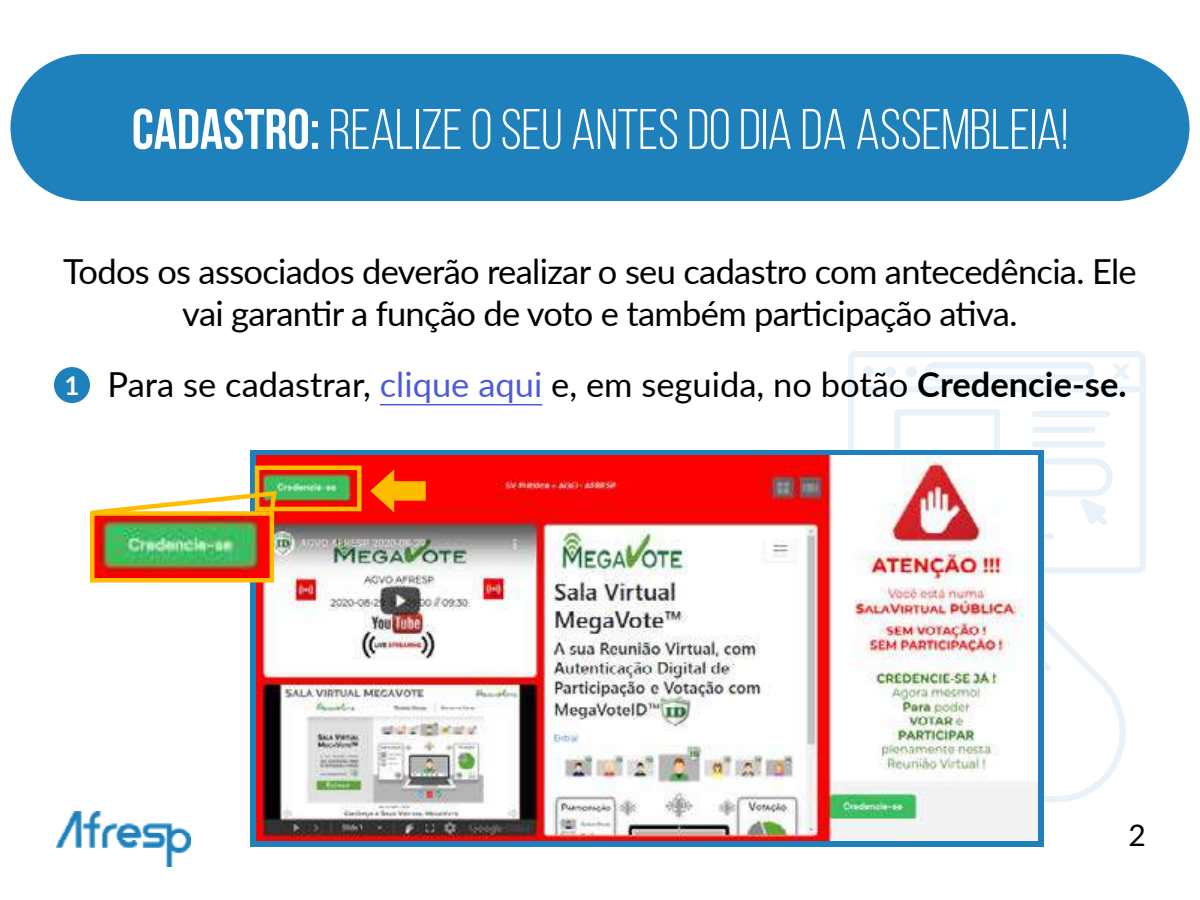
<style>
.page{position:relative;width:1200px;height:900px;background:#fff}
.page>*{position:absolute;margin:0;border:0;box-sizing:border-box;transform-origin:0 0}
.t1{font:57px "Bebas Neue";letter-spacing:-.005em;color:#fff}
.t2{font:34.5px/41.4px "Lato";letter-spacing:-.02em;color:#000;text-align:center}
.t3{font:34.5px "Lato";color:#000}
.t4{font:30px "Lato";color:#000}
.s1{font-weight:700}
.s2{font-weight:700;font-size:25.8px;color:#fff}
.s3{color:#4f5cd6}
</style>
<div class="page">
<svg style="left:848px;top:351px;width:298px;height:223px"></svg>
<div style="left:848px;top:386px;width:297px;height:7px;background:#e9f2f8;border-radius:3px"></div>
<svg style="left:1112px;top:364px;width:18px;height:15px"></svg>
<svg style="left:925px;top:362px;width:169px;height:19px"></svg>
<div style="left:863px;top:366px;width:11px;height:11px;background:#e9f2f8;border-radius:50%"></div>
<div style="left:885px;top:366px;width:11px;height:11px;background:#e9f2f8;border-radius:50%"></div>
<div style="left:906px;top:366px;width:11px;height:11px;background:#e9f2f8;border-radius:50%"></div>
<svg style="left:894px;top:409px;width:106px;height:41px"></svg>
<div style="left:1026px;top:533px;width:28px;height:6px;background:#e9f2f8;border-radius:3px"></div>
<div style="left:1032px;top:411px;width:78px;height:6px;background:#e9f2f8;border-radius:3px"></div>
<div style="left:1032px;top:426px;width:63px;height:7px;background:#e9f2f8;border-radius:3px"></div>
<div style="left:1032px;top:441px;width:73px;height:6px;background:#e9f2f8;border-radius:3px"></div>
<svg style="left:1044px;top:458px;width:69px;height:67px"></svg>
<svg style="left:1044px;top:619px;width:82px;height:183px"></svg>
<img style="left:57px;top:812px;width:133px;height:55px">
<div style="left:251px;top:450px;width:793px;height:397px;background:#1f81bc"></div>
<div style="left:10px;top:54px;width:1180px;height:147px;background:#1f81bc;border-radius:74px"></div>
<hr style="left:380px;top:404px;width:162px;height:2px;background:#4f5cd6">
<div style="left:54px;top:367px;width:36px;height:36px;background:#1f81bc;border-radius:50%"></div>
<img style="left:256px;top:456px;width:782px;height:384px">
<div style="left:255px;top:466px;width:107px;height:45px;border:4px solid #ffbd00"></div>
<img style="left:95px;top:519px;width:174px;height:59px">
<div style="left:90px;top:511px;width:184px;height:72px;border:4px solid #ffbd00"></div>
<svg style="left:90px;top:488px;width:189px;height:31px"></svg>
<svg style="left:370px;top:469px;width:56px;height:44px;background:#fc5701"></svg>
<h1 class="t1" style="left:132px;top:99px;width:938px"><span class="s1">CADASTRO:</span> REALIZE O SEU ANTES DO DIA DA ASSEMBLEIA!</h1>
<p class="t2" style="left:63px;top:250px;width:1075px">Todos os associados deverão realizar o seu cadastro com antecedência. Ele vai garantir a função de voto e também participação ativa.</p>
<p class="t3" style="left:64px;top:359px;width:1064px"><span class="s2">1</span> Para se cadastrar, <span class="s3">clique aqui</span> e, em seguida, no botão <span class="s1">Credencie-se.</span></p>
<p class="t4" style="left:1129px;top:814px;width:19px">2</p>
</div>
